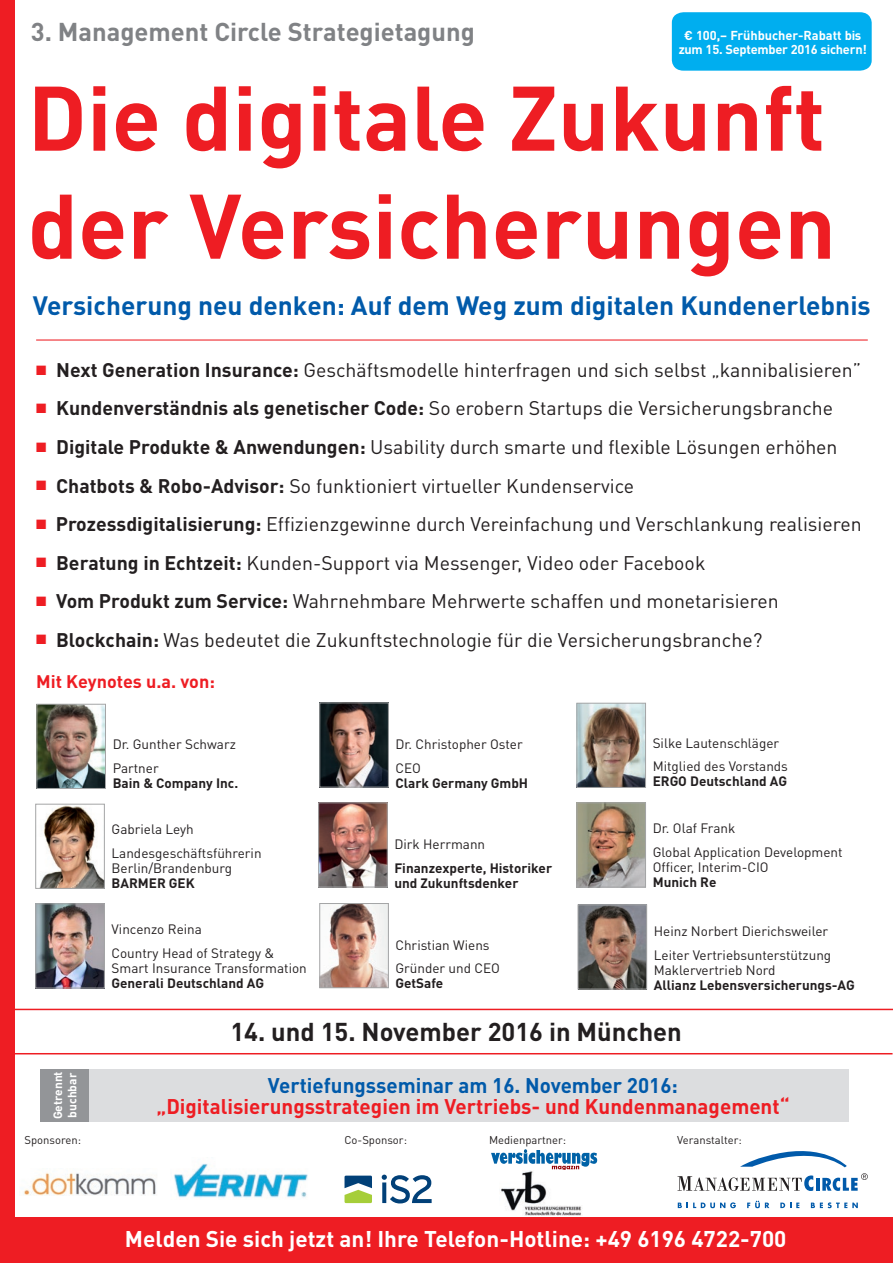
<style>
.page{position:relative;width:893px;height:1263px;background:#fff}
.page>*{position:absolute;margin:0;border:0;box-sizing:border-box;transform-origin:0 0}
.t1{font:700 90px/108px "DINOT";color:#ee1d23}
.t2{font:700 26.25px "DINOT";color:#015aaa}
.t3{font:700 25.5px "DINOT";color:#808285}
.t4{font:700 25.5px "DINOT";color:#231f20}
.t5{font:700 22.5px "DINOT";color:#fff}
.t6{font:700 21px/21px "DINOT";color:#ee1d23;text-align:center}
.t7{font:19.5px "DINOT";color:#231f20}
.Programm_Subheadline{font:700 18px "DINOT";color:#ee1d23}
.Programm_Subheadline-2{font:13.5px/15px "DINOT";color:#231f20}
.Programm_Subheadline-3{font:700 13.5px/15px "DINOT";color:#231f20}
.t8{font:700 12.9px/14.2px "DINOT";letter-spacing:-.02em;color:#fff;text-align:center}
.t9{font:700 12px/14.4px "DINOT";color:#fff}
.t10{font:11.25px "DINOT";color:#231f20}
.s1{color:#ee1d23}
.s2{font-weight:700}
.s3{font-weight:400}
.s4{color:#015aaa}
</style>
<div class="page">
<div style="left:672px;top:12px;width:200px;height:59px;background:#00aeef"></div>
<hr style="left:816px;top:1178px;width:4px;height:13px;background:#015aaa">
<svg style="left:822px;top:1173px;width:46px;height:18px"></svg>
<svg style="left:677px;top:1175px;width:136px;height:16px"></svg>
<svg style="left:740px;top:1151px;width:107px;height:16px"></svg>
<svg style="left:678px;top:1202px;width:58px;height:6px"></svg>
<svg style="left:747px;top:1201px;width:22px;height:7px"></svg>
<svg style="left:780px;top:1202px;width:19px;height:6px"></svg>
<svg style="left:811px;top:1202px;width:47px;height:6px"></svg>
<div style="left:0;top:0;width:15px;height:1263px;background:#ee1d23"></div>
<div style="left:0;top:1217px;width:893px;height:46px;background:#ee1d23"></div>
<img style="left:38px;top:706px;width:66px;height:81px">
<div style="left:36px;top:704px;width:70px;height:85px;border:1px solid #a4a5a6"></div>
<img style="left:321px;top:905px;width:66px;height:81px">
<div style="left:319px;top:903px;width:70px;height:85px;border:1px solid #a4a5a6"></div>
<img style="left:321px;top:704px;width:66px;height:81px">
<div style="left:319px;top:702px;width:70px;height:85px;border:1px solid #a4a5a6"></div>
<img style="left:578px;top:705px;width:66px;height:81px">
<div style="left:576px;top:703px;width:70px;height:85px;border:1px solid #a4a5a6"></div>
<hr style="left:0;top:1009px;width:893px;height:1px;background:#ee1d23">
<hr style="left:9px;top:1053px;width:883px;height:1px;background:#ee1d23">
<hr style="left:36px;top:339px;width:832px;height:2px;background:#ee1d23">
<img style="left:37px;top:905px;width:66px;height:81px">
<div style="left:35px;top:903px;width:70px;height:85px;border:1px solid #a4a5a6"></div>
<img style="left:580px;top:906px;width:65px;height:81px">
<div style="left:578px;top:904px;width:69px;height:85px;border:1px solid #a4a5a6"></div>
<img style="left:24px;top:1172px;width:132px;height:23px">
<img style="left:174px;top:1163px;width:134px;height:35px">
<svg style="left:491px;top:1149px;width:106px;height:21px"></svg>
<div style="left:75px;top:1069px;width:774px;height:52px;background:#dcdddf"></div>
<div style="left:40px;top:1069px;width:49px;height:53px;background:#939598"></div>
<img style="left:500px;top:1171px;width:82px;height:45px">
<img style="left:40px;top:806px;width:63px;height:81px">
<div style="left:35px;top:804px;width:70px;height:85px;border:1px solid #a4a5a6"></div>
<img style="left:320px;top:804px;width:66px;height:81px">
<div style="left:318px;top:802px;width:70px;height:85px;border:1px solid #a4a5a6"></div>
<img style="left:578px;top:804px;width:66px;height:81px">
<div style="left:576px;top:802px;width:70px;height:85px;border:1px solid #a4a5a6"></div>
<svg style="left:345px;top:1175px;width:27px;height:28px"></svg>
<svg style="left:382px;top:1174px;width:49px;height:29px"></svg>
<p class="t3" style="left:31px;top:14px;width:445px">3. Management Circle Strategietagung</p>
<p class="t8" style="left:679px;top:28px;width:190px">€ 100,– Frühbucher-Rabatt bis zum 15. September 2016 sichern!</p>
<p class="t1" style="left:28px;top:61px;width:810px">Die digitale Zukunft der Versicherungen</p>
<p class="t2" style="left:33px;top:288px;width:839px">Versicherung neu denken: Auf dem Weg zum digitalen Kundenerlebnis</p>
<p class="t7" style="left:36px;top:357px;width:827px"><span class="s1">■</span> <span class="s2">Next Generation Insurance:</span> Geschäftsmodelle hinterfragen und sich selbst „kannibalisieren”</p>
<p class="t7" style="left:36px;top:395px;width:798px"><span class="s1">■</span> <span class="s2">Kundenverständnis als genetischer Code:</span> So erobern Startups die Versicherungsbranche</p>
<p class="t7" style="left:36px;top:434px;width:803px"><span class="s1">■</span> <span class="s2">Digitale Produkte &amp; Anwendungen:</span> Usability durch smarte und flexible Lösungen erhöhen</p>
<p class="t7" style="left:36px;top:472px;width:600px"><span class="s1">■</span> <span class="s2">Chatbots &amp; Robo-Advisor:</span> So funktioniert virtueller Kundenservice</p>
<p class="t7" style="left:36px;top:511px;width:827px"><span class="s1">■</span> <span class="s2">Prozessdigitalisierung:</span> Effizienzgewinne durch Vereinfachung und Verschlankung realisieren</p>
<p class="t7" style="left:36px;top:549px;width:671px"><span class="s1">■</span> <span class="s2">Beratung in Echtzeit:</span> Kunden-Support via Messenger, Video oder Facebook</p>
<p class="t7" style="left:36px;top:588px;width:744px"><span class="s1">■</span> <span class="s2">Vom Produkt zum Service:</span> Wahrnehmbare Mehrwerte schaffen und monetarisieren</p>
<p class="t7" style="left:36px;top:626px;width:728px"><span class="s1">■</span> <span class="s2">Blockchain:</span> Was bedeutet die Zukunftstechnologie für die Versicherungsbranche?</p>
<p class="Programm_Subheadline" style="left:36px;top:669px;width:180px">Mit Keynotes u.a. von:</p>
<p class="Programm_Subheadline-2" style="left:113px;top:736px;width:125px">Dr. Gunther Schwarz</p>
<p class="Programm_Subheadline-3" style="left:113px;top:760px;width:127px"><span class="s3">Partner<br></span>Bain &amp; Company Inc.</p>
<p class="Programm_Subheadline-2" style="left:112px;top:821px;width:84px">Gabriela Leyh</p>
<p class="Programm_Subheadline-2" style="left:112px;top:845px;width:152px">Landesgeschäftsführerin<br>Berlin/Brandenburg<br><span class="s2">BARMER GEK</span></p>
<p class="Programm_Subheadline-2" style="left:112px;top:921px;width:92px">Vincenzo Reina</p>
<p class="Programm_Subheadline-2" style="left:112px;top:945px;width:197px">Country Head of Strategy &amp;<br>Smart Insurance Transformation<br><span class="s2">Generali Deutschland AG</span></p>
<p class="Programm_Subheadline-2" style="left:395px;top:736px;width:129px">Dr. Christopher Oster</p>
<p class="Programm_Subheadline-3" style="left:395px;top:760px;width:134px"><span class="s3">CEO<br></span>Clark Germany GmbH</p>
<p class="Programm_Subheadline-2" style="left:394px;top:836px;width:92px">Dirk Herrmann</p>
<p class="Programm_Subheadline-3" style="left:394px;top:860px;width:159px">Finanzexperte, Historiker und Zukunftsdenker</p>
<p class="Programm_Subheadline-2" style="left:395px;top:937px;width:96px">Christian Wiens</p>
<p class="Programm_Subheadline-2" style="left:395px;top:960px;width:106px">Gründer und CEO<br><span class="s2">GetSafe</span></p>
<p class="Programm_Subheadline-2" style="left:653px;top:735px;width:128px">Silke Lautenschläger</p>
<p class="Programm_Subheadline-2" style="left:653px;top:758px;width:137px">Mitglied des Vorstands<br><span class="s2">ERGO Deutschland AG</span></p>
<p class="Programm_Subheadline-2" style="left:653px;top:820px;width:84px">Dr. Olaf Frank</p>
<p class="Programm_Subheadline-2" style="left:653px;top:844px;width:191px">Global Application Development<br>Officer, Interim-CIO<br><span class="s2">Munich Re</span></p>
<p class="Programm_Subheadline-2" style="left:654px;top:923px;width:176px">Heinz Norbert Dierichsweiler</p>
<p class="Programm_Subheadline-2" style="left:654px;top:947px;width:202px">Leiter Vertriebsunterstützung<br>Maklervertrieb Nord<br><span class="s2">Allianz Lebensversicherungs-AG</span></p>
<p class="t9" style="left:50px;top:1119px;width:50px;rotate:-90deg">Getrennt buchbar</p>
<p class="t10" style="left:24px;top:1132px;width:58px">Sponsoren:</p>
<p class="t4" style="left:230px;top:1014px;width:453px">14. und 15. November 2016 in München</p>
<p class="t6" style="left:156px;top:1074px;width:635px"><span class="s4">Vertiefungsseminar am 16. November 2016: </span>„Digitalisierungsstrategien im Vertriebs- und Kundenmanagement“</p>
<p class="t10" style="left:344px;top:1132px;width:64px">Co-Sponsor:</p>
<p class="t10" style="left:489px;top:1132px;width:79px">Medienpartner:</p>
<p class="t10" style="left:677px;top:1132px;width:66px">Veranstalter:</p>
<p class="t5" style="left:125px;top:1223px;width:663px">Melden Sie sich jetzt an! Ihre Telefon-Hotline: +49 6196 4722-700</p>
</div>
